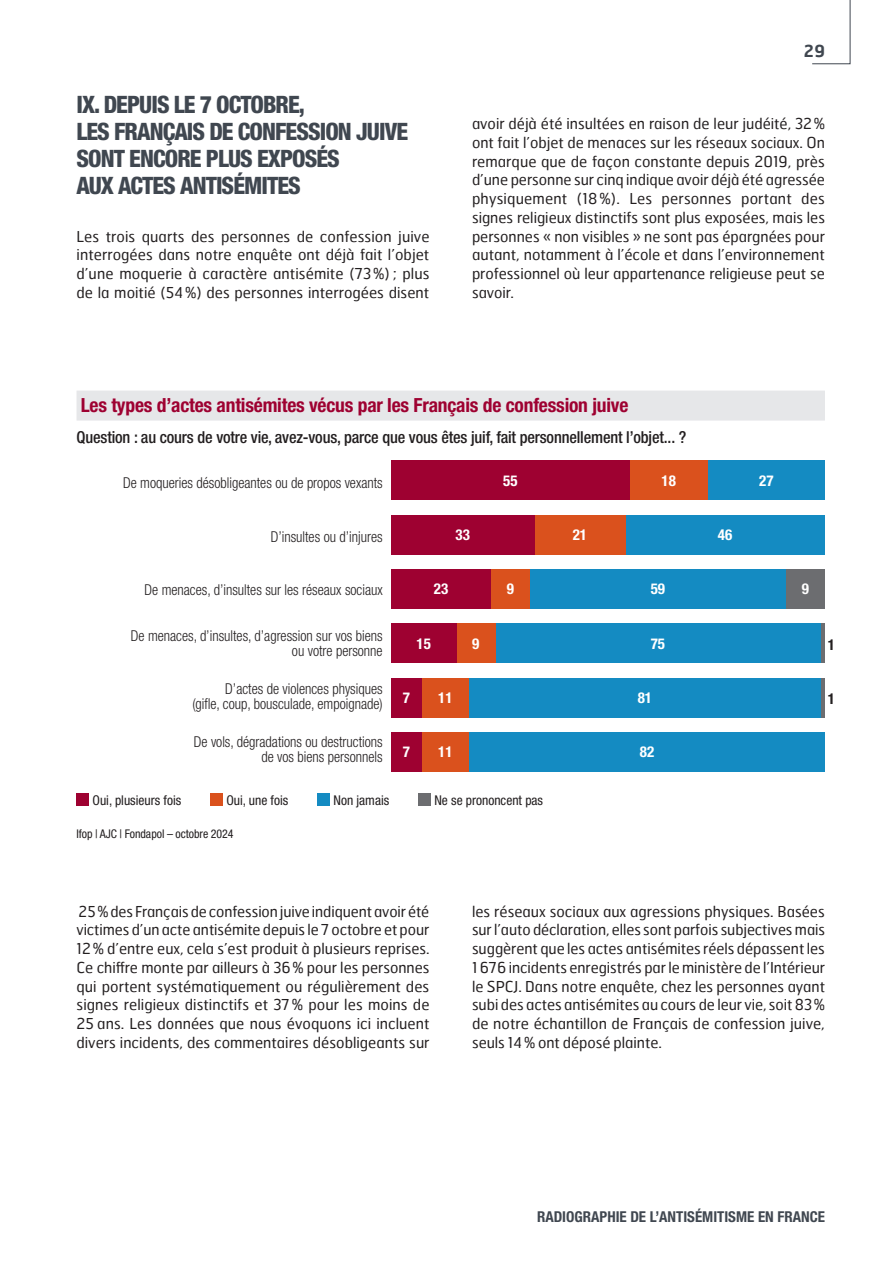
<style>
.page{position:relative;width:893px;height:1263px;background:#fff}
.page>*{position:absolute;margin:0;border:0;box-sizing:border-box;transform-origin:0 0}
.RADIO-TITRES{font:800 condensed 24px/27px "Helvetica Neue LT Std";letter-spacing:-.04em;color:#404750}
.GRAPHS_TITRES{font:700 condensed 19.5px "Helvetica Neue LT Std";letter-spacing:-.01em;color:#9e0131}
.GRAPHS_QUESTION{font:500 condensed 16.5px "Helvetica Neue LT Std";letter-spacing:-.01em;color:#231f20}
.t1{font:600 16.5px "Hermes FB";color:#404750}
.RADIO-BODY{font:15px/18.8px "Hermes FB";color:#231f20;text-align:justify}
.GRAPHS_BODY-1{font:300 condensed 15px/15px "Helvetica Neue LT Std";color:#231f20;text-align:right;scale:.95 1}
.t2{font:700 condensed 15px "Helvetica Neue LT Std";color:#404750}
.BODY-A{font:700 condensed 15px "Helvetica Neue LT Std";color:#fff}
.t3{font:700 condensed 15px "Helvetica Neue LT Std";color:#231f20}
.BODY-A-2{font:condensed 13.5px "Helvetica Neue LT Std";color:#231f20}
.copyright{font:condensed 12px "Helvetica Neue LT Std";color:#231f20}
</style>
<div class="page">
<div style="left:77px;top:391px;width:748px;height:30px;background:#e6e7e9"></div>
<div style="left:77px;top:793px;width:12px;height:13px;background:#9e0131"></div>
<div style="left:210px;top:793px;width:13px;height:13px;background:#da511d"></div>
<div style="left:318px;top:793px;width:12px;height:13px;background:#148bc2"></div>
<div style="left:418px;top:793px;width:13px;height:13px;background:#6c6d70"></div>
<div style="left:786px;top:569px;width:39px;height:40px;background:#6c6d70"></div>
<hr style="left:821px;top:624px;width:4px;height:39px;background:#6c6d70">
<hr style="left:821px;top:678px;width:4px;height:39px;background:#6c6d70">
<div style="left:708px;top:461px;width:117px;height:39px;background:#148bc2"></div>
<div style="left:625px;top:515px;width:200px;height:39px;background:#148bc2"></div>
<div style="left:530px;top:569px;width:256px;height:40px;background:#148bc2"></div>
<div style="left:495px;top:624px;width:326px;height:39px;background:#148bc2"></div>
<div style="left:469px;top:678px;width:352px;height:39px;background:#148bc2"></div>
<div style="left:469px;top:732px;width:356px;height:39px;background:#148bc2"></div>
<div style="left:630px;top:461px;width:78px;height:39px;background:#da511d"></div>
<div style="left:534px;top:515px;width:91px;height:39px;background:#da511d"></div>
<div style="left:491px;top:569px;width:39px;height:40px;background:#da511d"></div>
<div style="left:456px;top:624px;width:39px;height:39px;background:#da511d"></div>
<div style="left:422px;top:678px;width:47px;height:39px;background:#da511d"></div>
<div style="left:422px;top:732px;width:47px;height:39px;background:#da511d"></div>
<div style="left:391px;top:461px;width:239px;height:39px;background:#9e0131"></div>
<div style="left:391px;top:515px;width:143px;height:39px;background:#9e0131"></div>
<div style="left:391px;top:569px;width:100px;height:40px;background:#9e0131"></div>
<div style="left:391px;top:624px;width:65px;height:39px;background:#9e0131"></div>
<div style="left:391px;top:678px;width:31px;height:39px;background:#9e0131"></div>
<div style="left:391px;top:732px;width:31px;height:39px;background:#9e0131"></div>
<svg style="left:812px;top:0;width:39px;height:65px"></svg>
<p class="RADIO-TITRES" style="left:77px;top:90px;width:333px">IX. DEPUIS LE 7 OCTOBRE,<br>LES FRANÇAIS DE CONFESSION JUIVE<br>SONT ENCORE PLUS EXPOSÉS<br>AUX ACTES ANTISÉMITES</p>
<p class="RADIO-BODY" style="left:77px;top:226px;width:354px">Les trois quarts des personnes de confession juive interrogées dans notre enquête ont déjà fait l’objet d’une moquerie à caractère antisémite (73%) ; plus de la moitié (54%) des personnes interrogées disent</p>
<p class="t1" style="left:804px;top:41px;width:23px">29</p>
<p class="RADIO-BODY" style="left:472px;top:114px;width:355px">avoir déjà été insultées en raison de leur judéité, 32% ont fait l’objet de menaces sur les réseaux sociaux. On remarque que de façon constante depuis 2019, près d’une personne sur cinq indique avoir déjà été agressée physiquement (18 %). Les personnes portant des signes religieux distinctifs sont plus exposées, mais les personnes « non visibles » ne sont pas épargnées pour autant, notamment à l’école et dans l’environnement professionnel où leur appartenance religieuse peut se savoir.</p>
<p class="GRAPHS_TITRES" style="left:81px;top:393px;width:549px">Les types d’actes antisémites vécus par les Français de confession juive</p>
<p class="GRAPHS_QUESTION" style="left:77px;top:427px;width:611px">Question : au cours de votre vie, avez-vous, parce que vous êtes juif, fait personnellement l’objet... ?</p>
<p class="GRAPHS_BODY-1" style="left:123px;top:475px;width:275px">De moqueries désobligeantes ou de propos vexants</p>
<p class="BODY-A" style="left:662px;top:471px;width:16px">18</p>
<p class="BODY-A" style="left:503px;top:471px;width:16px">55</p>
<p class="BODY-A" style="left:759px;top:471px;width:16px">27</p>
<p class="GRAPHS_BODY-1" style="left:271px;top:529px;width:119px">D’insultes ou d’injures</p>
<p class="BODY-A" style="left:456px;top:526px;width:16px">33</p>
<p class="BODY-A" style="left:573px;top:526px;width:16px">21</p>
<p class="BODY-A" style="left:718px;top:526px;width:16px">46</p>
<p class="GRAPHS_BODY-1" style="left:145px;top:582px;width:252px">De menaces, d’insultes sur les réseaux sociaux</p>
<p class="BODY-A" style="left:434px;top:580px;width:16px">23</p>
<p class="BODY-A" style="left:507px;top:580px;width:9px">9</p>
<p class="BODY-A" style="left:651px;top:580px;width:16px">59</p>
<p class="BODY-A" style="left:802px;top:580px;width:9px">9</p>
<p class="GRAPHS_BODY-1" style="left:131px;top:628px;width:267px">De menaces, d’insultes, d’agression sur vos biens ou votre personne</p>
<p class="GRAPHS_BODY-1" style="left:192px;top:681px;width:202px">D’actes de violences physiques<br>(gifle, coup, bousculade, empoignade)</p>
<p class="GRAPHS_BODY-1" style="left:194px;top:734px;width:200px">De vols, dégradations ou destructions de vos biens personnels</p>
<p class="BODY-A" style="left:417px;top:634px;width:16px">15</p>
<p class="BODY-A" style="left:472px;top:634px;width:9px">9</p>
<p class="t3" style="left:828px;top:635px;width:9px">1</p>
<p class="BODY-A" style="left:651px;top:634px;width:16px">75</p>
<p class="BODY-A" style="left:403px;top:688px;width:9px">7</p>
<p class="BODY-A" style="left:438px;top:688px;width:16px">11</p>
<p class="t3" style="left:828px;top:690px;width:9px">1</p>
<p class="BODY-A" style="left:638px;top:688px;width:16px">81</p>
<p class="BODY-A" style="left:403px;top:743px;width:9px">7</p>
<p class="BODY-A" style="left:438px;top:743px;width:16px">11</p>
<p class="BODY-A" style="left:640px;top:743px;width:16px">82</p>
<p class="BODY-A-2" style="left:93px;top:792px;width:90px">Oui, plusieurs fois</p>
<p class="BODY-A-2" style="left:226px;top:792px;width:63px">Oui, une fois</p>
<p class="BODY-A-2" style="left:334px;top:792px;width:57px">Non jamais</p>
<p class="BODY-A-2" style="left:434px;top:792px;width:110px">Ne se prononcent pas</p>
<p class="copyright" style="left:77px;top:826px;width:159px">Ifop | AJC | Fondapol – octobre 2024</p>
<p class="RADIO-BODY" style="left:77px;top:901px;width:355px">25% des Français de confession juive indiquent avoir été victimes d’un acte antisémite depuis le 7 octobre et pour 12% d’entre eux, cela s’est produit à plusieurs reprises.<br>Ce chiffre monte par ailleurs à 36% pour les personnes qui portent systématiquement ou régulièrement des signes religieux distinctifs et 37% pour les moins de 25 ans. Les données que nous évoquons ici incluent divers incidents, des commentaires désobligeants sur</p>
<p class="RADIO-BODY" style="left:472px;top:901px;width:355px">les réseaux sociaux aux agressions physiques. Basées sur l’auto déclaration, elles sont parfois subjectives mais suggèrent que les actes antisémites réels dépassent les 1 676 incidents enregistrés par le ministère de l’Intérieur le SPCJ. Dans notre enquête, chez les personnes ayant subi des actes antisémites au cours de leur vie, soit 83% de notre échantillon de Français de confession juive, seuls 14% ont déposé plainte.</p>
<p class="t2" style="left:537px;top:1207px;width:289px">RADIOGRAPHIE DE L’ANTISÉMITISME EN FRANCE</p>
</div>
